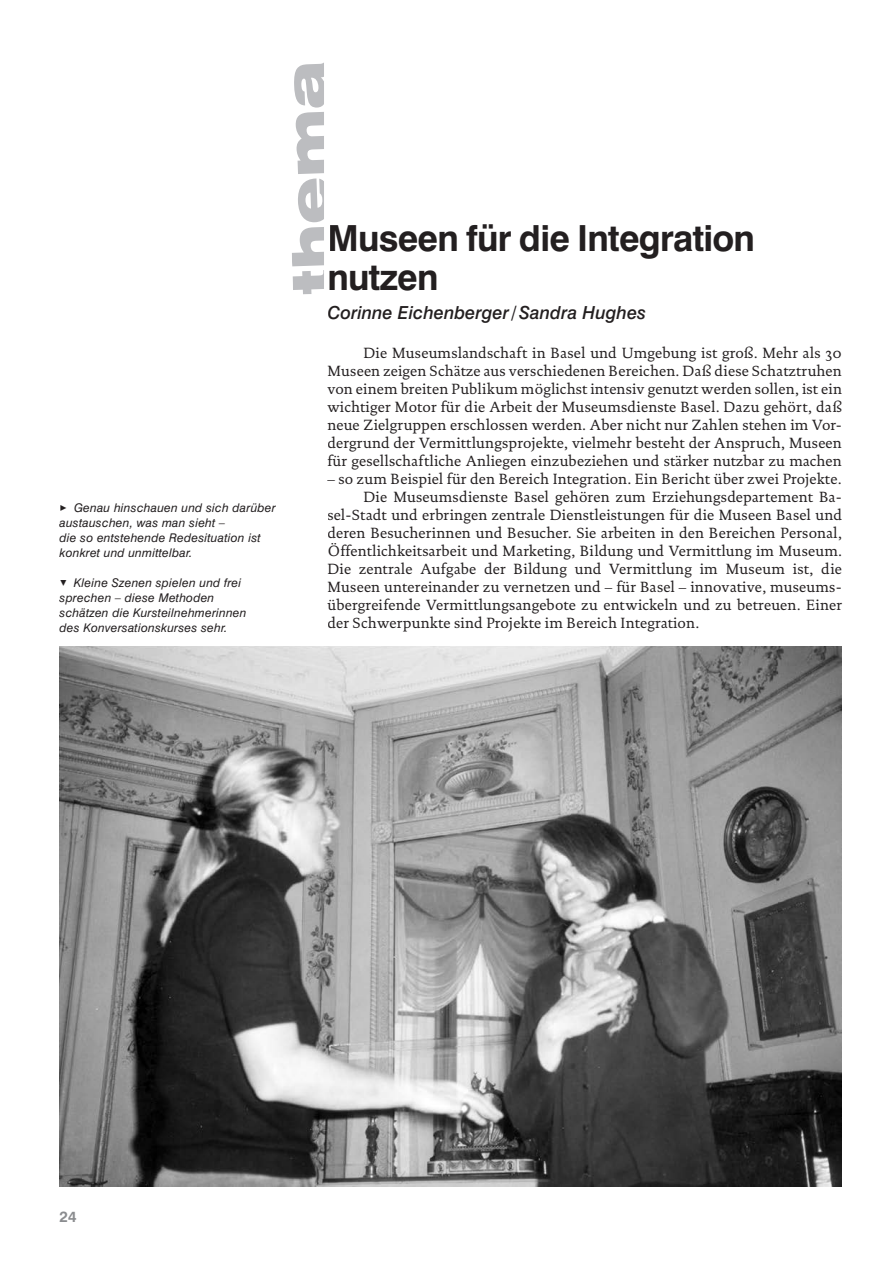
<style>
.page{position:relative;width:893px;height:1263px;background:#fff}
.page>*{position:absolute;margin:0;border:0;box-sizing:border-box;transform-origin:0 0}
.t1{font:900 expanded 54px "Swiss 721 BT";color:#bcbdc0}
.t2{font:700 36px/39px "Swiss 721 BT";letter-spacing:-.02em;color:#231f20}
.t3{font:italic 500 18px "Swiss 721 BT";color:#231f20}
.t4{font:15px/18px "DTL Documenta ST";letter-spacing:.01em;color:#231f20;text-align:justify}
.t5{font:700 15px "Swiss 721 BT";color:#8a8c8f}
.t6{font:italic 12px/15px "Swiss 721 BT";letter-spacing:.02em;color:#231f20}
</style>
<div class="page">
<img style="left:60px;top:646px;width:782px;height:540px">
<p class="t6" style="left:60px;top:500px;width:218px">✓ Genau hinschauen und sich darüber austauschen, was man sieht –<br>die so entstehende Redesituation ist konkret und unmittelbar.</p>
<p class="t6" style="left:60px;top:575px;width:188px;text-indent:14px">Kleine Szenen spielen und frei sprechen – diese Methoden schätzen die Kursteil nehmerinnen des Konversationskurses sehr.</p>
<h1 class="t1" style="left:280px;top:296px;width:235px;rotate:-92deg">thema</h1>
<h2 class="t2" style="left:327px;top:218px;width:429px">Museen für die Integration nutzen</h2>
<p class="t3" style="left:327px;top:302px;width:320px">Corinne Eichenberger / Sandra Hughes</p>
<p class="t4" style="left:327px;top:344px;width:516px;text-indent:36px">Die Museumslandschaft in Basel und Umgebung ist groß. Mehr als 30<br>Museen zeigen Schätze aus verschiedenen Bereichen. Daß diese Schatztruhen von einem breiten Publikum möglichst intensiv genutzt werden sollen, ist ein wichtiger Motor für die Arbeit der Museumsdienste Basel. Dazu gehört, daß neue Zielgruppen erschlossen werden. Aber nicht nur Zahlen stehen im Vor&shy;dergrund der Vermittlungsprojekte, vielmehr besteht der Anspruch, Museen für gesellschaftliche Anliegen einzubeziehen und stärker nutzbar zu machen</p>
<p class="t4" style="left:327px;top:470px;width:515px">– so zum Beispiel für den Bereich Integration. Ein Bericht über zwei Projekte.</p>
<p class="t4" style="left:363px;top:488px;width:480px">Die Museumsdienste Basel gehören zum Erziehungsdepartement Ba-</p>
<p class="t4" style="left:327px;top:506px;width:516px">sel-Stadt und erbringen zentrale Dienstleistungen für die Museen Basel und</p>
<p class="t4" style="left:327px;top:524px;width:516px">deren Besucherinnen und Besucher. Sie arbeiten in den Bereichen Personal,</p>
<p class="t4" style="left:327px;top:542px;width:516px">Öffentlichkeitsarbeit und Marketing, Bildung und Vermittlung im Museum.</p>
<p class="t4" style="left:327px;top:560px;width:516px">Die zentrale Aufgabe der Bildung und Vermittlung im Museum ist, die</p>
<p class="t4" style="left:327px;top:578px;width:516px">Museen untereinander zu vernetzen und – für Basel – innovative, museums-</p>
<p class="t4" style="left:327px;top:596px;width:516px">übergreifende Vermittlungsangebote zu entwickeln und zu betreuen. Einer</p>
<p class="t4" style="left:327px;top:614px;width:373px">der Schwerpunkte sind Projekte im Bereich Integration.</p>
<p class="t5" style="left:60px;top:1208px;width:19px">24</p>
</div>
